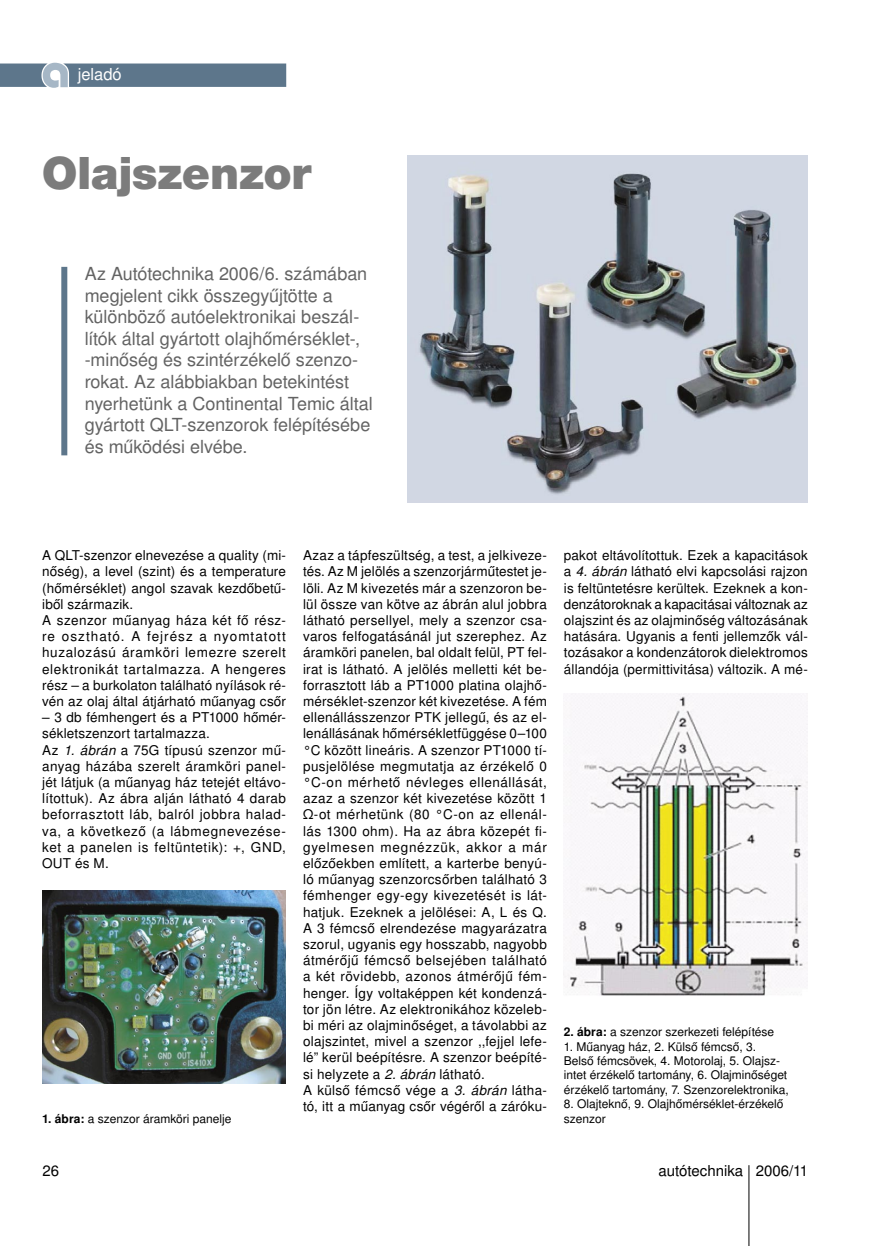
<style>
.page{position:relative;width:872px;height:1246px;background:#fff}
.page>*{position:absolute;margin:0;border:0;box-sizing:border-box;transform-origin:0 0}
.t1{font:900 48px "Nimbus San Nov TOT";color:#7c7c7c}
.lead{font:18px/21.6px "Nimbus Sans LOT";letter-spacing:-.005em;color:#636363}
.t2{font:16.5px "Nimbus Sans LOT";color:#fff}
.t3{font:15px "Nimbus Sans LOT";color:#000}
.szoveg_sorkizart{font:13.5px/16.2px "Nimbus Sans LOT";letter-spacing:.01em;color:#000;text-align:justify}
.Kepaláírás{font:12px/14.4px "Nimbus Sans LOT";color:#000}
.s1{font-style:italic}
.s2{font-weight:700}
</style>
<div class="page">
<svg style="left:0;top:63px;width:286px;height:25px"></svg>
<hr style="left:748px;top:1165px;width:1px;height:81px;background:#000">
<img style="left:408px;top:155px;width:400px;height:347px">
<div style="left:61px;top:267px;width:6px;height:188px;background:#5d768b"></div>
<img style="left:42px;top:890px;width:244px;height:193px">
<img style="left:564px;top:693px;width:243px;height:303px">
<p class="t2" style="left:78px;top:64px;width:46px">jeladó</p>
<p class="t1" style="left:42px;top:145px;width:271px">Olajszenzor</p>
<p class="lead" style="left:85px;top:263px;width:290px">Az Autótechnika 2006/6. számában megjelent cikk összegyűjtötte a különböző autóelektronikai beszál&shy;lítók által gyártott olajhőmérséklet-, -minőség és szintérzékelő szenzo&shy;rokat. Az alábbiakban betekintést nyerhetünk a Continental Temic által gyártott QLT-szenzorok felépítésébe és működési elvébe.</p>
<p class="szoveg_sorkizart" style="left:42px;top:548px;width:245px">A QLT-szenzor elnevezése a quality (mi&shy;nőség), a level (szint) és a temperature (hőmérséklet) angol szavak kezdőbetű&shy;iből származik.</p>
<p class="szoveg_sorkizart" style="left:42px;top:612px;width:245px">A szenzor műanyag háza két fő rész&shy;re osztható. A fejrész a nyomtatott huzalozású áramköri lemezre szerelt elektronikát tartalmazza. A hengeres rész – a burkolaton található nyílások ré&shy;vén az olaj által átjárható műanyag csőr</p>
<p class="szoveg_sorkizart" style="left:42px;top:710px;width:245px">– 3 db fémhengert és a PT1000 hőmér&shy;sékletszenzort tartalmazza.</p>
<p class="szoveg_sorkizart" style="left:42px;top:742px;width:245px">Az <span class="s1">1. ábrán</span> a 75G típusú szenzor mű&shy;anyag házába szerelt áramköri panel&shy;jét látjuk (a műanyag ház tetejét eltávo&shy;lítottuk). Az ábra alján látható 4 darab beforrasztott láb, balról jobbra halad&shy;va, a következő (a lábmegnevezése&shy;ket a panelen is feltüntetik): +, GND, OUT és M.</p>
<p class="szoveg_sorkizart" style="left:303px;top:548px;width:245px">Azaz a tápfeszültség, a test, a jelkiveze&shy;tés. Az M jelölés a szenzorjárműtestet je&shy;löli. Az M kivezetés már a szenzoron be&shy;lül össze van kötve az ábrán alul jobbra látható persellyel, mely a szenzor csa&shy;varos felfogatásánál jut szerephez. Az áramköri panelen, bal oldalt felül, PT fel&shy;irat is látható. A jelölés melletti két be&shy;forrasztott láb a PT1000 platina olajhő&shy;mérséklet-szenzor két kivezetése. A fém ellenállásszenzor PTK jellegű, és az el&shy;lenállásának hőmérsékletfüggése 0–100 °C között lineáris. A szenzor PT1000 tí&shy;pusjelölése megmutatja az érzékelő 0 °C-on mérhető névleges ellenállását, azaz a szenzor két kivezetése között 1<br>Ω-ot mérhetünk (80 °C-on az ellenál&shy;lás 1300 ohm). Ha az ábra közepét fi&shy;gyelmesen megnézzük, akkor a már előzőekben említett, a karterbe benyú&shy;ló műanyag szenzorcsőrben található 3 fémhenger egy-egy kivezetését is lát&shy;hatjuk. Ezeknek a jelölései: A, L és Q.<br>A 3 fémcső elrendezése magyarázatra szorul, ugyanis egy hosszabb, nagyobb átmérőjű fémcső belsejében található a két rövidebb, azonos átmérőjű fém&shy;henger. Így voltaképpen két kondenzá&shy;tor jön létre. Az elektronikához közeleb&shy;bi méri az olajminőséget, a távolabbi az olajszintet, mivel a szenzor ,,fejjel lefe&shy;lé” kerül beépítésre. A szenzor beépíté&shy;si helyzete a <span class="s1">2. ábrán</span> látható.</p>
<p class="szoveg_sorkizart" style="left:303px;top:1082px;width:245px">A külső fémcső vége a <span class="s1">3. ábrán</span> látha&shy;tó, itt a műanyag csőr végéről a záróku-</p>
<p class="szoveg_sorkizart" style="left:564px;top:548px;width:245px">pakot eltávolítottuk. Ezek a kapacitások a <span class="s1">4. ábrán</span> látható elvi kapcsolási rajzon is feltüntetésre kerültek. Ezeknek a kon&shy;denzátoroknak a kapacitásai változnak az olajszint és az olajminőség változásának hatására. Ugyanis a fenti jellemzők vál&shy;tozásakor a kondenzátorok dielektromos állandója (permittivitása) változik. A mé-</p>
<p class="Kepaláírás" style="left:564px;top:1025px;width:212px"><span class="s2">2. ábra:</span> a szenzor szerkezeti felépítése</p>
<p class="Kepaláírás" style="left:564px;top:1039px;width:226px">1. Műanyag ház, 2. Külső fémcső, 3.<br>Belső fémcsövek, 4. Motorolaj, 5. Olajsz&shy;intet érzékelő tartomány, 6. Olajminőséget érzékelő tartomány, 7. Szenzorelektronika,</p>
<p class="Kepaláírás" style="left:564px;top:1097px;width:221px">8. Olajteknő, 9. Olajhőmérséklet-érzékelő</p>
<p class="Kepaláírás" style="left:42px;top:1111px;width:191px"><span class="s2">1. ábra:</span> a szenzor áramköri panelje</p>
<p class="Kepaláírás" style="left:564px;top:1111px;width:44px">szenzor</p>
<p class="t3" style="left:43px;top:1162px;width:18px">26</p>
<p class="t3" style="left:658px;top:1162px;width:151px">autótechnika 2006/11</p>
</div>
